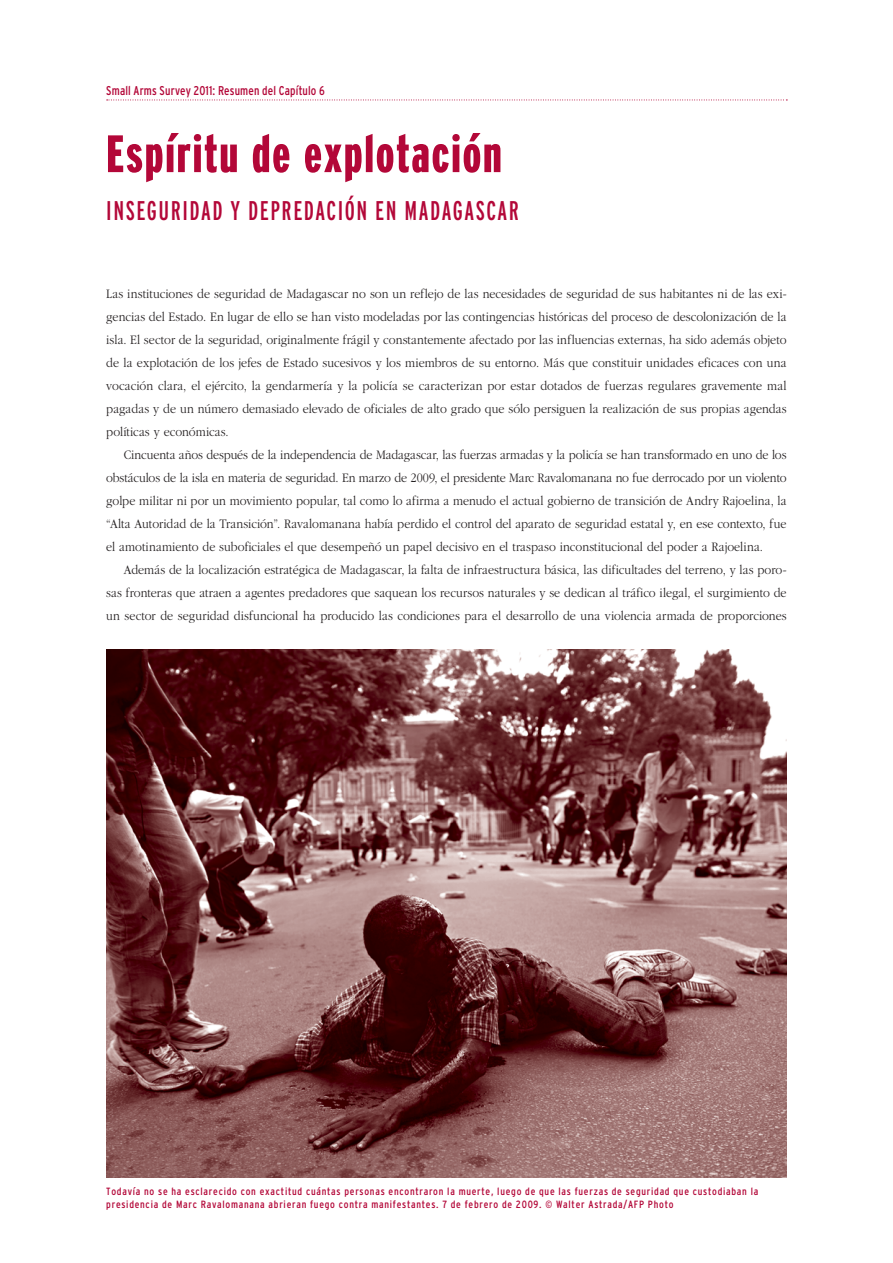
<style>
.page{position:relative;width:893px;height:1263px;background:#fff}
.page>*{position:absolute;margin:0;border:0;box-sizing:border-box;transform-origin:0 0}
.t1{font:900 extra-condensed 52.5px "Interstate";letter-spacing:.035em;color:#b30738}
.t2{font:extra-condensed 27px "Interstate";letter-spacing:.055em;color:#b30738}
.t3{font:300 13.5px/23px "Garamond";letter-spacing:.005em;color:#231f20;text-align:justify;scale:.9 1}
.t4{font:condensed 12.75px "Interstate";letter-spacing:.015em;color:#b30738;scale:.95 1}
.t5{font:condensed 10.5px/13.5px "Interstate";letter-spacing:.07em;color:#b30738}
</style>
<div class="page">
<svg style="left:107px;top:100px;width:680px;height:1px"></svg>
<img style="left:106px;top:650px;width:681px;height:528px">
<p class="t4" style="left:106px;top:85px;width:232px">Small Arms Survey 2011: Resumen del Capítulo 6</p>
<h1 class="t1" style="left:106px;top:123px;width:397px">Espíritu de explotación</h1>
<h2 class="t2" style="left:106px;top:201px;width:414px">INSEGURIDAD Y DEPREDACIÓN EN MADAGASCAR</h2>
<p class="t3" style="left:106px;top:284px;width:758px">Las instituciones de seguridad de Madagascar no son un reflejo de las necesidades de seguridad de sus habitantes ni de las exi&shy;gencias del Estado. En lugar de ello se han visto modeladas por las contingencias históricas del proceso de descolonización de la isla. El sector de la seguridad, originalmente frágil y constantemente afectado por las influencias externas, ha sido además objeto de la explotación de los jefes de Estado sucesivos y los miembros de su entorno. Más que constituir unidades eficaces con una vocación clara, el ejército, la gendarmería y la policía se caracterizan por estar dotados de fuerzas regulares gravemente mal pagadas y de un número demasiado elevado de oficiales de alto grado que sólo persiguen la realización de sus propias agendas políticas y económicas.</p>
<p class="t3" style="left:106px;top:444px;width:757px;text-indent:17px">Cincuenta años después de la independencia de Madagascar, las fuerzas armadas y la policía se han transformado en uno de los obstáculos de la isla en materia de seguridad. En marzo de 2009, el presidente Marc Ravalomanana no fue derrocado por un violento golpe militar ni por un movimiento popular, tal como lo afirma a menudo el actual gobierno de transición de Andry Rajoelina, la “Alta Autoridad de la Transición”. Ravalomanana había perdido el control del aparato de seguridad estatal y, en ese contexto, fue el amotinamiento de suboficiales el que desempeñó un papel decisivo en el traspaso inconstitucional del poder a Rajoelina.</p>
<p class="t3" style="left:106px;top:559px;width:757px;text-indent:17px">Además de la localización estratégica de Madagascar, la falta de infraestructura básica, las dificultades del terreno, y las poro&shy;sas fronteras que atraen a agentes predadores que saquean los recursos naturales y se dedican al tráfico ilegal, el surgimiento de un sector de seguridad disfuncional ha producido las condiciones para el desarrollo de una violencia armada de proporciones</p>
<p class="t5" style="left:106px;top:1185px;width:653px">Todavía no se ha esclarecido con exactitud cuántas personas encontraron la muerte, luego de que las fuerzas de seguridad que custodiaban la presidencia de Marc Ravalomanana abrieran fuego contra manifestantes. 7 de febrero de 2009. © Walter Astrada/AFP Photo</p>
</div>
